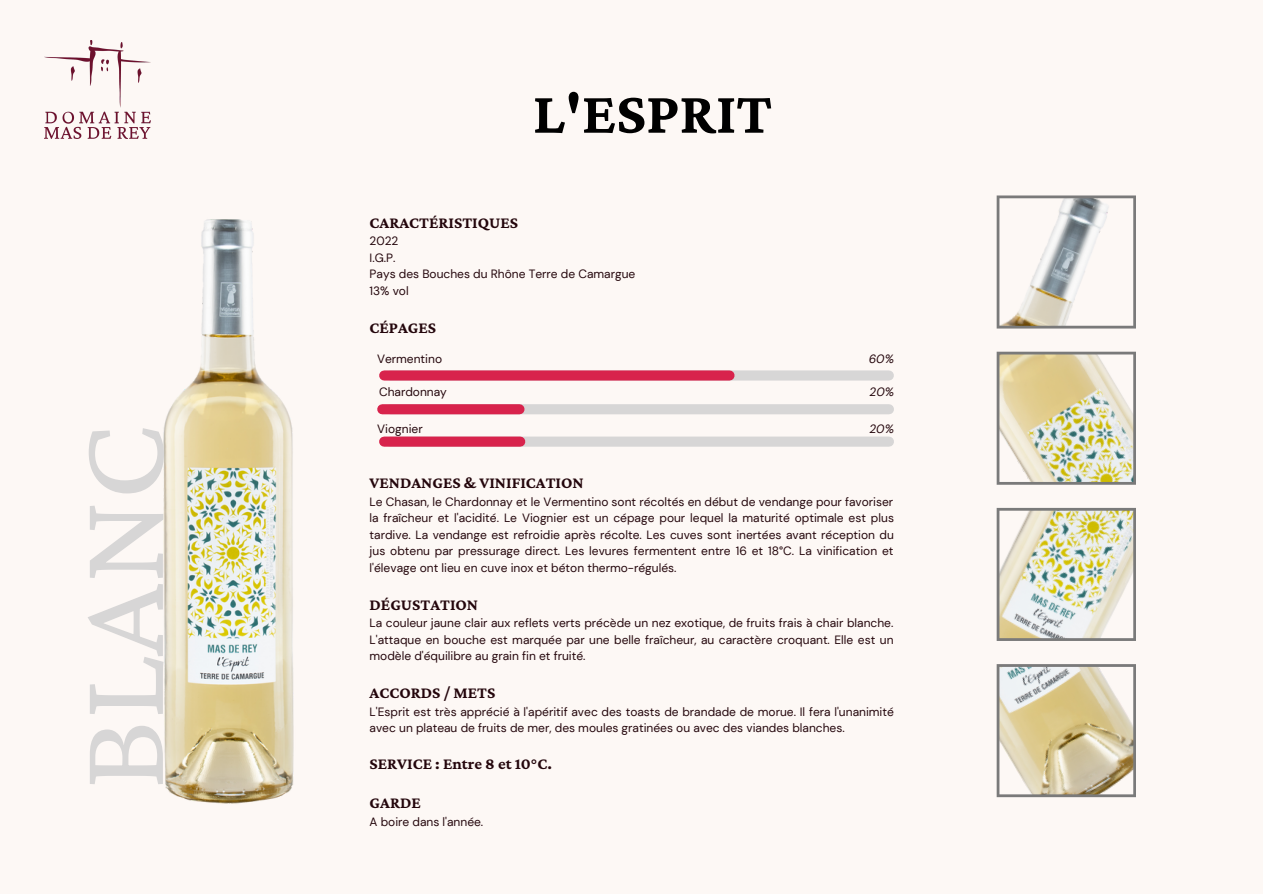
<style>
.page{position:relative;width:1263px;height:894px;background:#fff}
.page>*{position:absolute;margin:0;border:0;box-sizing:border-box;transform-origin:0 0}
.t1{font:127.5px "Crimson Pro";color:#d7d6d6}
.t2{font:700 60px "Crimson Pro";color:#000}
.t3{font:700 16.5px "Crimson Pro";color:#24060c}
.t4{font:12px/16.5px "DM Sans";color:#24060c;text-align:justify}
.t5{font:italic 12px "DM Sans";color:#24060c}
</style>
<div class="page">
<div style="left:0;top:0;width:1263px;height:893px;background:#fdf8f5"></div>
<div style="left:391px;top:370px;width:498px;height:10px;background:#d7d6d6"></div>
<div style="left:384px;top:370px;width:345px;height:10px;background:#d8234c"></div>
<div style="left:391px;top:404px;width:498px;height:10px;background:#d7d6d6"></div>
<div style="left:382px;top:404px;width:137px;height:10px;background:#d8234c"></div>
<svg style="left:997px;top:664px;width:139px;height:133px"></svg>
<svg style="left:997px;top:507px;width:139px;height:133px"></svg>
<svg style="left:997px;top:351px;width:139px;height:133px;background:#d9d3b2"></svg>
<svg style="left:997px;top:195px;width:139px;height:133px"></svg>
<img style="left:44px;top:40px;width:107px;height:98px">
<div style="left:391px;top:436px;width:498px;height:10px;background:#d7d6d6"></div>
<div style="left:384px;top:436px;width:136px;height:10px;background:#d8234c"></div>
<img style="left:163px;top:219px;width:131px;height:585px">
<p class="t2" style="left:533px;top:79px;width:241px">L'ESPRIT</p>
<p class="t3" style="left:370px;top:213px;width:150px">CARACTÉRISTIQUES</p>
<p class="t4" style="left:370px;top:233px;width:30px">2022</p>
<p class="t4" style="left:370px;top:249px;width:27px">I.G.P.</p>
<p class="t4" style="left:370px;top:266px;width:267px">Pays des Bouches du Rhône Terre de Camargue</p>
<p class="t4" style="left:370px;top:282px;width:41px">13% vol</p>
<p class="t3" style="left:370px;top:318px;width:68px">CÉPAGES</p>
<p class="t4" style="left:377px;top:350px;width:67px">Vermentino</p>
<p class="t5" style="left:869px;top:350px;width:27px">60%</p>
<p class="t5" style="left:869px;top:384px;width:26px">20%</p>
<p class="t4" style="left:379px;top:384px;width:69px">Chardonnay</p>
<p class="t1" style="left:49px;top:789px;width:366px;rotate:-90deg">BLANC</p>
<p class="t4" style="left:377px;top:421px;width:47px">Viognier</p>
<p class="t5" style="left:869px;top:421px;width:26px">20%</p>
<p class="t3" style="left:370px;top:473px;width:216px">VENDANGES &amp; VINIFICATION</p>
<p class="t4" style="left:370px;top:493px;width:526px">Le Chasan, le Chardonnay et le Vermentino sont récoltés en début de vendange pour favoriser la fraîcheur et l'acidité. Le Viognier est un cépage pour lequel la maturité optimale est plus tardive. La vendange est refroidie après récolte. Les cuves sont inertées avant réception du jus obtenu par pressurage direct. Les levures fermentent entre 16 et 18°C. La vinification et l'élevage ont lieu en cuve inox et béton thermo-régulés.</p>
<p class="t3" style="left:370px;top:595px;width:110px">DÉGUSTATION</p>
<p class="t4" style="left:370px;top:614px;width:525px">La couleur jaune clair aux reflets verts précède un nez exotique, de fruits frais à chair blanche.<br>L'attaque en bouche est marquée par une belle fraîcheur, au caractère croquant. Elle est un modèle d'équilibre au grain fin et fruité.</p>
<p class="t3" style="left:370px;top:683px;width:127px">ACCORDS / METS</p>
<p class="t4" style="left:370px;top:703px;width:526px">L'Esprit est très apprécié à l'apéritif avec des toasts de brandade de morue. Il fera l'unanimité avec un plateau de fruits de mer, des moules gratinées ou avec des viandes blanches.</p>
<p class="t3" style="left:370px;top:754px;width:184px">SERVICE : Entre 8 et 10°C.</p>
<p class="t3" style="left:370px;top:793px;width:53px">GARDE</p>
<p class="t4" style="left:370px;top:813px;width:115px">A boire dans l'année.</p>
</div>
